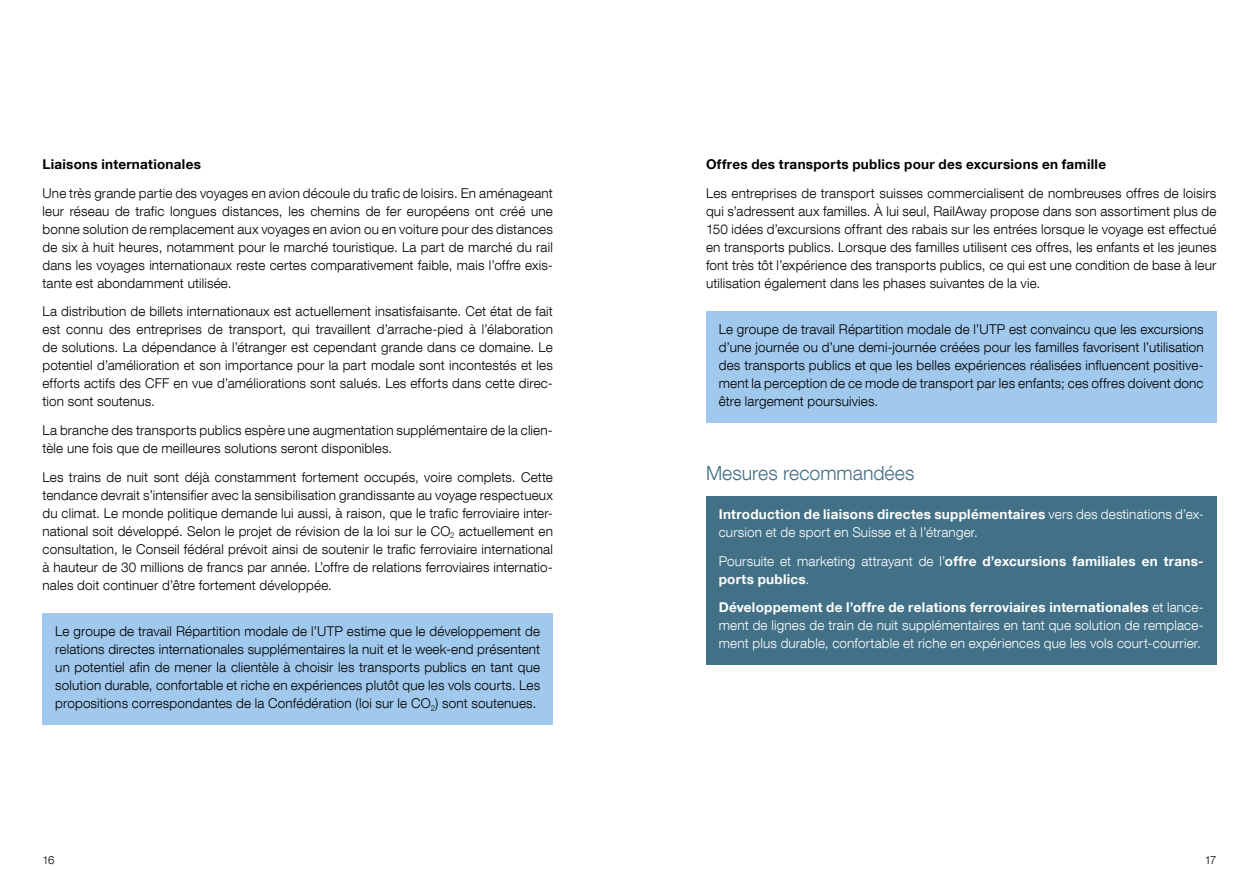
<style>
.page{position:relative;width:1259px;height:893px;background:#fff}
.page>*{position:absolute;margin:0;border:0;box-sizing:border-box;transform-origin:0 0}
._3_untertitel{font:300 19.5px "Helvetica Neue LT Com";color:#427187}
.Grundschrift_f{font:300 13.5px/18px "Helvetica Neue LT Com";letter-spacing:.01em;color:#000;text-align:justify}
.kastentext_FR{font:300 13.5px/18px "Helvetica Neue LT Com";letter-spacing:.01em;color:#000;text-align:justify}
.kastentext-dunkel{font:300 13.5px/18px "Helvetica Neue LT Com";letter-spacing:.015em;color:#fff}
.kastentext-dunkel-2{font:700 13.5px/18px "Helvetica Neue LT Com";letter-spacing:.02em;color:#fff}
.Grundschrift_f-2{font:700 13.5px "Helvetica Neue LT Com";letter-spacing:.02em;color:#000}
.t1{font:300 11.25px "Helvetica Neue LT Com";color:#000}
.s1{font-weight:700}
.s2{font-weight:300}
</style>
<div class="page">
<div style="left:43px;top:614px;width:510px;height:111px;background:#a1c9ed"></div>
<div style="left:706px;top:312px;width:510px;height:111px;background:#a1c9ed"></div>
<div style="left:706px;top:497px;width:510px;height:57px;background:#427187"></div>
<div style="left:706px;top:543px;width:510px;height:57px;background:#427187"></div>
<div style="left:706px;top:590px;width:510px;height:75px;background:#427187"></div>
<p class="Grundschrift_f-2" style="left:43px;top:156px;width:160px">Liaisons internationales</p>
<p class="Grundschrift_f" style="left:43px;top:184px;width:512px">Une très grande partie des voyages en avion découle du trafic de loisirs. En aménageant leur réseau de trafic longues distances, les chemins de fer européens ont créé une bonne solution de remplacement aux voyages en avion ou en voiture pour des distances de six à huit heures, notamment pour le marché touristique. La part de marché du rail dans les voyages internationaux reste certes comparativement faible, mais l’offre exis&shy;tante est abondamment utilisée.</p>
<p class="Grundschrift_f" style="left:43px;top:302px;width:512px">La distribution de billets internationaux est actuellement insatisfaisante. Cet état de fait est connu des entreprises de transport, qui travaillent d’arrache-pied à l’élaboration de solutions. La dépendance à l’étranger est cependant grande dans ce domaine. Le potentiel d’amélioration et son importance pour la part modale sont incontestés et les efforts actifs des CFF en vue d’améliorations sont salués. Les efforts dans cette direc&shy;tion sont soutenus.</p>
<p class="Grundschrift_f" style="left:43px;top:421px;width:512px">La branche des transports publics espère une augmentation supplémentaire de la clien&shy;tèle une fois que de meilleures solutions seront disponibles.</p>
<p class="Grundschrift_f" style="left:43px;top:468px;width:512px">Les trains de nuit sont déjà constamment fortement occupés, voire complets. Cette tendance devrait s’intensifier avec la sensibilisation grandissante au voyage respectueux du climat. Le monde politique demande lui aussi, à raison, que le trafic ferroviaire inter&shy;national soit développé. Selon le projet de révision de la loi sur le CO<sub>2</sub> actuellement en consultation, le Conseil fédéral prévoit ainsi de soutenir le trafic ferroviaire international à hauteur de 30 millions de francs par année. L’offre de relations ferroviaires internatio&shy;nales doit continuer d’être fortement développée.</p>
<p class="kastentext_FR" style="left:55px;top:622px;width:486px">Le groupe de travail Répartition modale de l’UTP estime que le développement de relations directes internationales supplémentaires la nuit et le week-end présentent un potentiel afin de mener la clientèle à choisir les transports publics en tant que solution durable, confortable et riche en expériences plutôt que les vols courts. Les propositions correspondantes de la Confédération (loi sur le CO<sub>2</sub>) sont soutenues.</p>
<p class="Grundschrift_f-2" style="left:706px;top:156px;width:401px">Offres des transports publics pour des excursions en famille</p>
<p class="Grundschrift_f" style="left:706px;top:184px;width:512px">Les entreprises de transport suisses commercialisent de nombreuses offres de loisirs qui s’adressent aux familles. À lui seul, RailAway propose dans son assortiment plus de 150 idées d’excursions offrant des rabais sur les entrées lorsque le voyage est effectué en transports publics. Lorsque des familles utilisent ces offres, les enfants et les jeunes font très tôt l’expérience des transports publics, ce qui est une condition de base à leur utilisation également dans les phases suivantes de la vie.</p>
<p class="kastentext_FR" style="left:719px;top:320px;width:486px">Le groupe de travail Répartition modale de l’UTP est convaincu que les excursions d’une journée ou d’une demi-journée créées pour les familles favorisent l’utilisation des transports publics et que les belles expériences réalisées influencent positive&shy;ment la perception de ce mode de transport par les enfants; ces offres doivent donc être largement poursuivies.</p>
<p class="_3_untertitel" style="left:706px;top:461px;width:210px">Mesures recommandées</p>
<p class="kastentext-dunkel" style="left:719px;top:505px;width:486px"><span class="s1">Introduction de liaisons directes supplémentaires</span> vers des destinations d’ex&shy;cursion et de sport en Suisse et à l’étranger.</p>
<p class="kastentext-dunkel-2" style="left:719px;top:551px;width:486px"><span class="s2">Poursuite et marketing attrayant de l’</span>offre d’excursions familiales en trans&shy;ports publics<span class="s2">.</span></p>
<p class="kastentext-dunkel" style="left:719px;top:598px;width:486px;text-align:justify"><span class="s1">Développement de l’offre de relations ferroviaires internationales</span> et lance&shy;ment de lignes de train de nuit supplémentaires en tant que solution de remplace&shy;ment plus durable, confortable et riche en expériences que les vols court-courrier.</p>
<p class="t1" style="left:43px;top:853px;width:14px">16</p>
<p class="t1" style="left:1204px;top:853px;width:13px">17</p>
</div>
